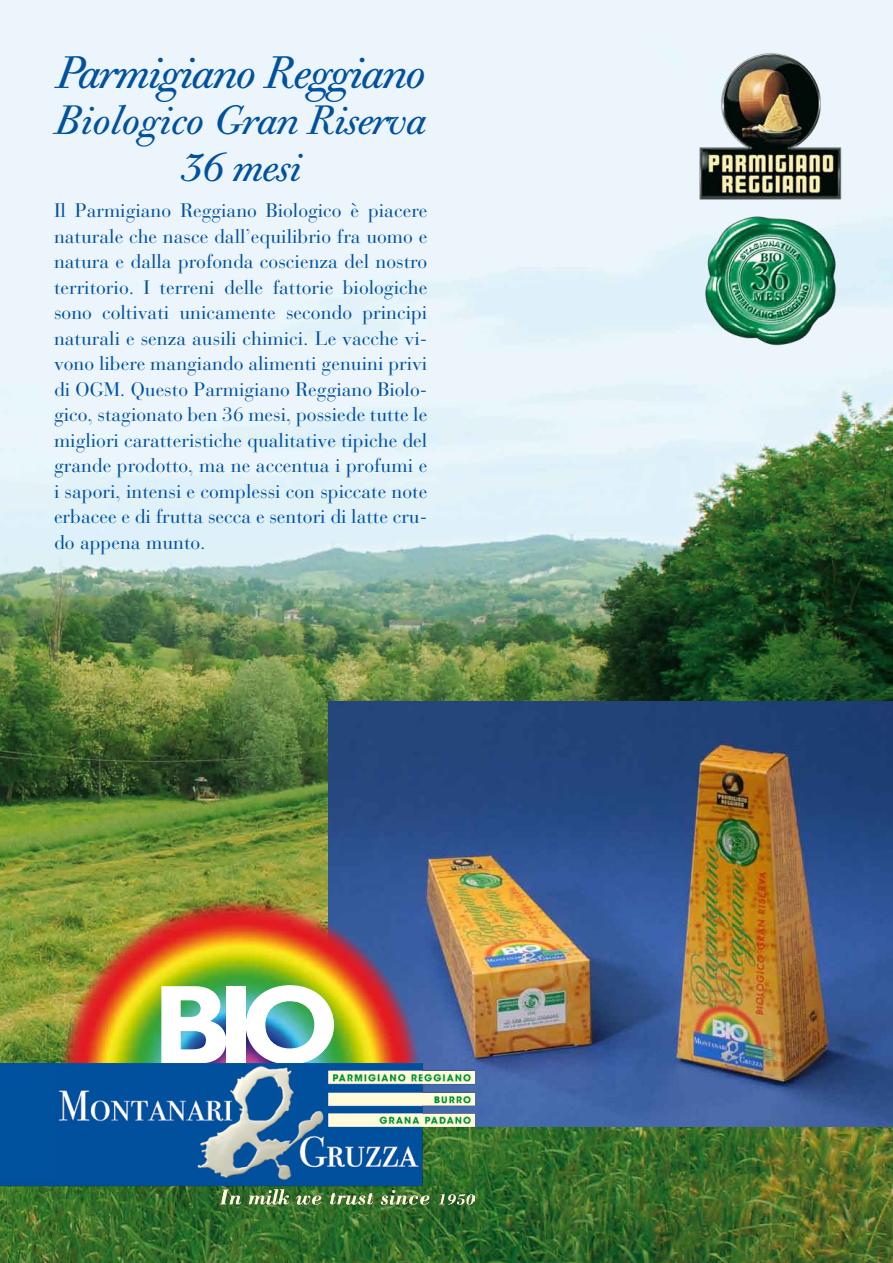
<style>
.page{position:relative;width:893px;height:1263px;background:#fff}
.page>*{position:absolute;margin:0;border:0;box-sizing:border-box;transform-origin:0 0}
.t1{font:700 113.4px "Gill Sans";color:#fff}
.t2{font:italic 45px "Bodoni Old Face BE";letter-spacing:-.03em;color:#00519e}
.t3{font:italic 40.5px/46.5px "Bodoni Old Face BE";letter-spacing:-.02em;color:#00519e;text-align:center}
.t4{font:19.5px/25.5px "Bauer Bodoni";color:#00519e;text-align:justify}
</style>
<div class="page">
<img style="left:0;top:0;width:893px;height:1263px">
<img style="left:329px;top:701px;width:564px;height:426px">
<img style="left:13px;top:885px;width:456px;height:179px">
<img style="left:0;top:1064px;width:475px;height:142px">
<img style="left:696px;top:51px;width:151px;height:151px">
<img style="left:703px;top:213px;width:136px;height:135px">
<h2 class="t2" style="left:54px;top:45px;width:370px">Parmigiano Reggiano</h2>
<h3 class="t3" style="left:53px;top:98px;width:372px">Biologico Gran Riserva<br>36 mesi</h3>
<p class="t4" style="left:54px;top:198px;width:375px">Il Parmigiano Reggiano Biologico è piacere naturale che nasce dall’equilibrio fra uomo e natura e dalla profonda coscienza del nostro territorio. I terreni delle fattorie biologiche sono coltivati unicamente secondo principi naturali e senza ausili chimici. Le vacche vi&shy;vono libere mangiando alimenti genuini privi di OGM. Questo Parmigiano Reggiano Biolo&shy;gico, stagionato ben 36 mesi, possiede tutte le migliori caratteristiche qualitative tipiche del grande prodotto, ma ne accentua i profumi e i sapori, intensi e complessi con spiccate note erbacee e di frutta secca e sentori di latte cru&shy;do appena munto.</p>
<h1 class="t1" style="left:153px;top:958px;width:188px">BIO</h1>
</div>
